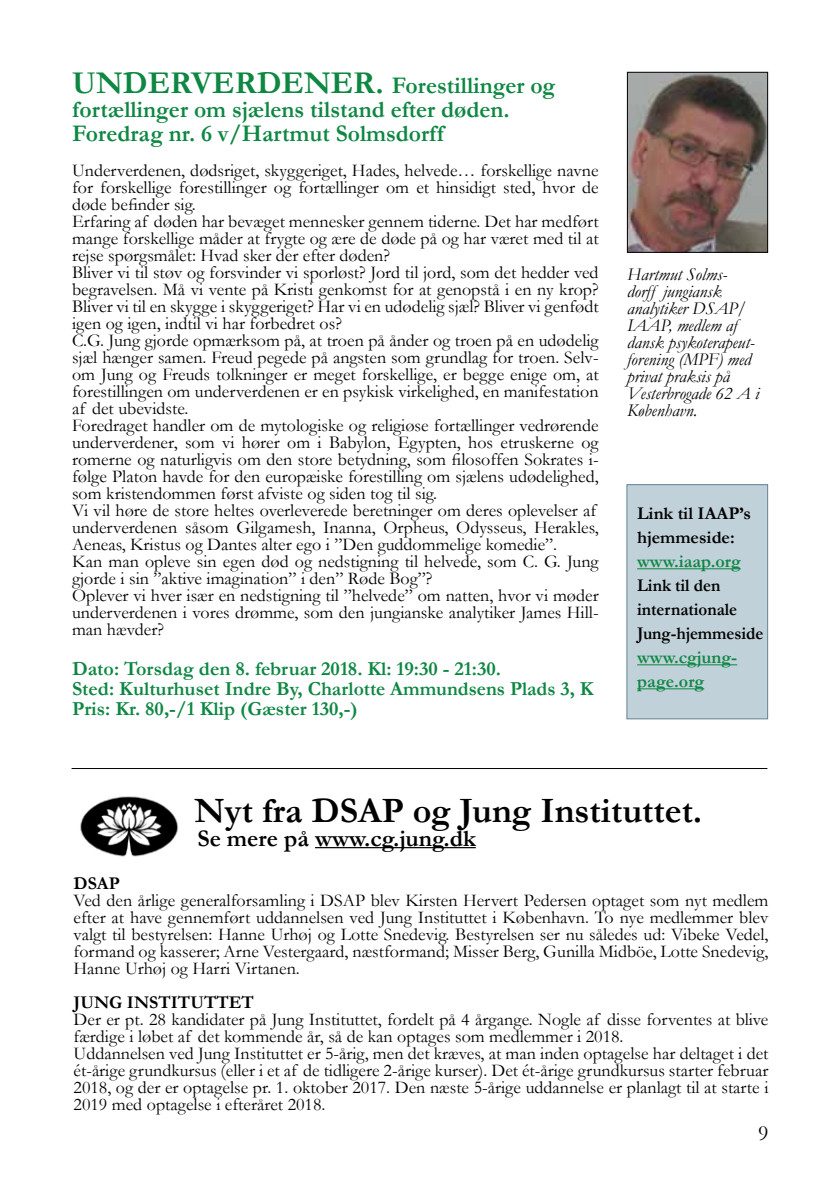
<style>
.page{position:relative;width:840px;height:1191px;background:#fff}
.page>*{position:absolute;margin:0;border:0;box-sizing:border-box;transform-origin:0 0}
.t1{font:700 36px "Garamond";color:#000}
.t2{font:700 24px/24px "Garamond";color:#0e8743}
.t3{font:700 24px "Garamond";color:#000}
.t4{font:22px "Garamond";color:#000}
.t5{font:700 20px/20px "Garamond";color:#0e8743}
.t6{font:18px/17px "Garamond";color:#000}
.t7{font:italic 18px/17px "Garamond";color:#000}
.t8{font:700 18px/24px "Garamond";color:#000}
.t9{font:700 18px/24px "Garamond";color:#000;scale:.94 1}
.t10{font:700 18px/24px "Garamond";color:#0e8743}
.s1{font-size:32px}
</style>
<div class="page">
<img style="left:628px;top:74px;width:137px;height:176px">
<div style="left:626px;top:72px;width:141px;height:180px;border:1px solid #000"></div>
<div style="left:626px;top:485px;width:141px;height:234px;background:#c1d1d9"></div>
<hr style="left:636px;top:568px;width:104px;height:1px;background:#0e8743">
<hr style="left:636px;top:664px;width:100px;height:1px;background:#0e8743">
<hr style="left:636px;top:688px;width:68px;height:1px;background:#0e8743">
<div style="left:626px;top:484px;width:141px;height:235px;border:1px solid #648494"></div>
<hr style="left:315px;top:847px;width:160px;height:1px;background:#000">
<img style="left:80px;top:796px;width:98px;height:61px">
<hr style="left:72px;top:768px;width:695px;height:1px;background:#000">
<h2 class="t2" style="left:72px;top:73px;width:484px"><span class="s1">UNDERVERDENER.</span> Forestillinger og fortællinger om sjælens tilstand efter døden.<br>Foredrag nr. 6 v/Hartmut Solmsdorff</h2>
<p class="t6" style="left:72px;top:161px;width:528px">Underverdenen, dødsriget, skyggeriget, Hades, helvede… forskellige navne for forskellige forestillinger og fortællinger om et hinsidigt sted, hvor de døde befinder sig.<br>Erfaring af døden har bevæget mennesker gennem tiderne. Det har medført mange forskellige måder at frygte og ære de døde på og har været med til at rejse spørgsmålet: Hvad sker der efter døden?<br>Bliver vi til støv og forsvinder vi sporløst? Jord til jord, som det hedder ved begravelsen. Må vi vente på Kristi genkomst for at genopstå i en ny krop?<br>Bliver vi til en skygge i skyggeriget? Har vi en udødelig sjæl? Bliver vi genfødt igen og igen, indtil vi har forbedret os?<br>C.G. Jung gjorde opmærksom på, at troen på ånder og troen på en udødelig sjæl hænger samen. Freud pegede på angsten som grundlag for troen. Selv&shy;om Jung og Freuds tolkninger er meget forskellige, er begge enige om, at forestillingen om underverdenen er en psykisk virkelighed, en manifestation af det ubevidste.<br>Foredraget handler om de mytologiske og religiøse fortællinger vedrørende underverdener, som vi hører om i Babylon, Egypten, hos etruskerne og romerne og naturligvis om den store betydning, som filosoffen Sokrates i&shy;følge Platon havde for den europæiske forestilling om sjælens udødelighed, som kristendommen først afviste og siden tog til sig.<br>Vi vil høre de store heltes overleverede beretninger om deres oplevelser af underverdenen såsom Gilgamesh, Inanna, Orpheus, Odysseus, Herakles, Aeneas, Kristus og Dantes alter ego i ”Den guddommelige komedie”.<br>Kan man opleve sin egen død og nedstigning til helvede, som C. G. Jung gjorde i sin ”aktive imagination” i den” Røde Bog”?<br>Oplever vi hver især en nedstigning til ”helvede” om natten, hvor vi møder underverdenen i vores drømme, som den jungianske analytiker James Hill&shy;man hævder?</p>
<p class="t5" style="left:72px;top:659px;width:522px">Dato: Torsdag den 8. februar 2018. Kl: 19:30 - 21:30.<br>Sted: Kulturhuset Indre By, Charlotte Ammundsens Plads 3, K<br>Pris: Kr. 80,-/1 Klip (Gæster 130,-)</p>
<p class="t7" style="left:626px;top:266px;width:133px">Hartmut Solms-<br>dorff jungiansk analytiker DSAP/<br>IAAP, medlem af dansk psykoterapeut&shy;forening (MPF) med privat praksis på<br>Vesterbrogade 62 A i<br>København.</p>
<p class="t8" style="left:636px;top:502px;width:115px">Link til IAAP’s hjemmeside:</p>
<p class="t10" style="left:636px;top:550px;width:105px">www.iaap.org</p>
<p class="t9" style="left:636px;top:574px;width:136px">Link til den internationale<br>Jung-hjemmeside</p>
<p class="t10" style="left:636px;top:646px;width:102px">www.cgjung&shy;page.org</p>
<h1 class="t1" style="left:194px;top:786px;width:509px">Nyt fra DSAP og Jung Instituttet.</h1>
<h2 class="t3" style="left:197px;top:822px;width:280px">Se mere på www.cg.jung.dk</h2>
<p class="t8" style="left:74px;top:871px;width:48px">DSAP</p>
<p class="t6" style="left:74px;top:891px;width:696px;text-align:justify">Ved den årlige generalforsamling i DSAP blev Kirsten Hervert Pedersen optaget som nyt medlem efter at have gennemført uddannelsen ved Jung Instituttet i København. To nye medlemmer blev valgt til bestyrelsen: Hanne Urhøj og Lotte Snedevig. Bestyrelsen ser nu således ud: Vibeke Vedel, formand og kasserer; Arne Vestergaard, næstformand; Misser Berg, Gunilla Midböe, Lotte Snedevig, Hanne Urhøj og Harri Virtanen.</p>
<p class="t8" style="left:74px;top:990px;width:182px">JUNG INSTITUTTET</p>
<p class="t6" style="left:74px;top:1010px;width:696px">Der er pt. 28 kandidater på Jung Instituttet, fordelt på 4 årgange. Nogle af disse forventes at blive færdige i løbet af det kommende år, så de kan optages som medlemmer i 2018.<br>Uddannelsen ved Jung Instituttet er 5-årig, men det kræves, at man inden optagelse har deltaget i det ét-årige grundkursus (eller i et af de tidligere 2-årige kurser). Det ét-årige grundkursus starter februar 2018, og der er optagelse pr. 1. oktober 2017. Den næste 5-årige uddannelse er planlagt til at starte i 2019 med optagelse i efteråret 2018.</p>
<p class="t4" style="left:757px;top:1118px;width:12px">9</p>
</div>
